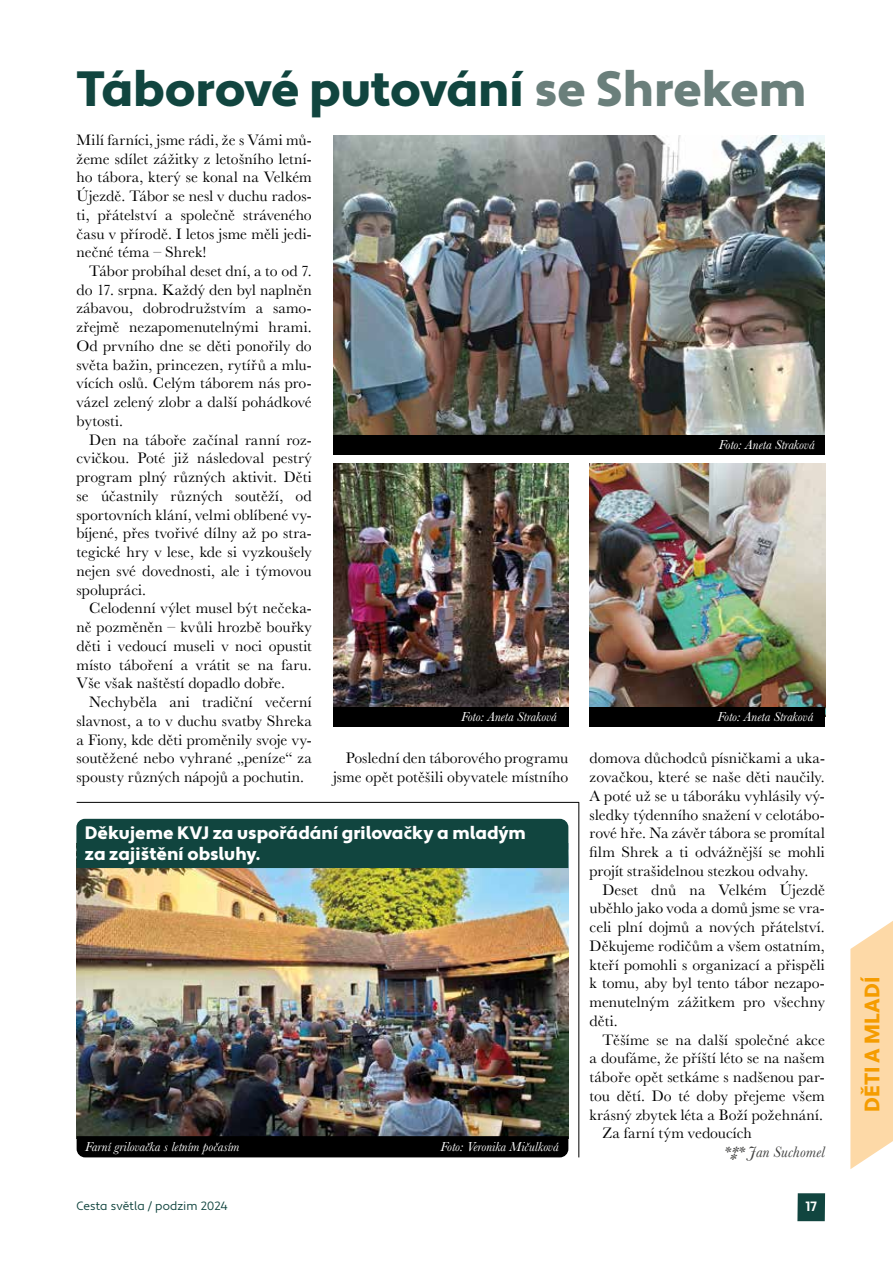
<style>
.page{position:relative;width:893px;height:1263px;background:#fff}
.page>*{position:absolute;margin:0;border:0;box-sizing:border-box;transform-origin:0 0}
.t1{font:900 49.5px "Apertura";letter-spacing:-.01em;color:#11453f}
.t2{font:900 21px "Apertura";letter-spacing:.005em;color:#f59c00}
.t3{font:900 18px/21px "Apertura";letter-spacing:-.005em;color:#fff}
.t4{font:15.75px/18.8px "Baskerville";letter-spacing:.005em;color:#000;text-align:justify}
.t5{font:italic 15.75px "Baskerville";letter-spacing:.015em;color:#3c3c3b}
.t6{font:italic 13.5px "Baskerville";color:#fff}
.t7{font:700 13.5px "Apertura";color:#fff}
.t8{font:12px "Apertura";color:#11453f}
.s1{color:#6a7f7b}
</style>
<div class="page">
<div style="left:797px;top:1193px;width:28px;height:28px;background:#11453f"></div>
<svg style="left:850px;top:921px;width:43px;height:248px"></svg>
<img style="left:590px;top:464px;width:235px;height:243px">
<img style="left:333px;top:135px;width:492px;height:300px">
<img style="left:333px;top:464px;width:236px;height:243px">
<div style="left:333px;top:435px;width:492px;height:19px;background:#000"></div>
<div style="left:333px;top:707px;width:236px;height:19px;background:#000"></div>
<div style="left:590px;top:707px;width:235px;height:19px;background:#000"></div>
<img style="left:77px;top:868px;width:491px;height:268px">
<div style="left:77px;top:1136px;width:491px;height:21px;background:#000"></div>
<div style="left:76px;top:819px;width:492px;height:49px;background:#11453f"></div>
<hr style="left:77px;top:802px;width:502px;height:1px;background:#000">
<hr style="left:579px;top:802px;width:1px;height:355px;background:#000">
<h1 class="t1" style="left:77px;top:59px;width:731px">Táborové putování <span class="s1">se Shrekem</span></h1>
<p class="t4" style="left:77px;top:131px;width:237px">Milí farníci, jsme rádi, že s Vámi mů&shy;žeme sdílet zážitky z letošního letní&shy;ho tábora, který se konal na Velkém Újezdě. Tábor se nesl v duchu rados&shy;ti, přátelství a společně stráveného času v přírodě. I letos jsme měli jedi&shy;nečné téma – Shrek!</p>
<p class="t4" style="left:77px;top:262px;width:237px;text-indent:13px">Tábor probíhal deset dní, a to od 7. do 17. srpna. Každý den byl naplněn zábavou, dobrodružstvím a samo&shy;zřejmě nezapomenutelnými hrami.<br>Od prvního dne se děti ponořily do světa bažin, princezen, rytířů a mlu&shy;vících oslů. Celým táborem nás pro&shy;vázel zelený zlobr a další pohádkové bytosti.</p>
<p class="t4" style="left:77px;top:430px;width:237px;text-indent:13px">Den na táboře začínal ranní roz&shy;cvičkou. Poté již následoval pestrý program plný různých aktivit. Děti se účastnily různých soutěží, od sportovních klání, velmi oblíbené vy&shy;bíjené, přes tvořivé dílny až po stra&shy;tegické hry v lese, kde si vyzkoušely nejen své dovednosti, ale i týmovou spolupráci.</p>
<p class="t4" style="left:77px;top:599px;width:237px;text-indent:13px">Celodenní výlet musel být nečeka&shy;ně pozměněn – kvůli hrozbě bouřky děti i vedoucí museli v noci opustit místo táboření a vrátit se na faru.<br>Vše však naštěstí dopadlo dobře.</p>
<p class="t4" style="left:76px;top:693px;width:237px;text-indent:13px">Nechyběla ani tradiční večerní slavnost, a to v duchu svatby Shreka a Fiony, kde děti proměnily svoje vy&shy;soutěžené nebo vyhrané „peníze“ za spousty různých nápojů a pochutin.</p>
<p class="t6" style="left:719px;top:436px;width:97px">Foto: Aneta Straková</p>
<p class="t6" style="left:461px;top:708px;width:97px">Foto: Aneta Straková</p>
<p class="t6" style="left:718px;top:708px;width:97px">Foto: Aneta Straková</p>
<p class="t4" style="left:333px;top:749px;width:237px;text-align:right">Poslední den táborového programu jsme opět potěšili obyvatele místního</p>
<p class="t4" style="left:590px;top:749px;width:237px">domova důchodců písničkami a uka&shy;zovačkou, které se naše děti naučily.<br>A poté už se u táboráku vyhlásily vý&shy;sledky týdenního snažení v celotábo&shy;rové hře. Na závěr tábora se promítal film Shrek a ti odvážnější se mohli projít strašidelnou stezkou odvahy.</p>
<p class="t4" style="left:590px;top:880px;width:237px;text-indent:13px">Deset dnů na Velkém Újezdě uběhlo jako voda a domů jsme se vra&shy;celi plní dojmů a nových přátelství.<br>Děkujeme rodičům a všem ostatním, kteří pomohli s organizací a přispěli k tomu, aby byl tento tábor nezapo&shy;menutelným zážitkem pro všechny děti.</p>
<p class="t4" style="left:602px;top:1030px;width:224px">Těšíme se na další společné akce</p>
<p class="t4" style="left:590px;top:1049px;width:237px">a doufáme, že příští léto se na našem</p>
<p class="t4" style="left:590px;top:1068px;width:237px">táboře opět setkáme s nadšenou par-</p>
<p class="t4" style="left:590px;top:1086px;width:237px">tou dětí. Do té doby přejeme všem</p>
<p class="t4" style="left:590px;top:1105px;width:235px">krásný zbytek léta a Boží požehnání.</p>
<p class="t4" style="left:602px;top:1124px;width:151px">Za farní tým vedoucích</p>
<p class="t5" style="left:723px;top:1141px;width:103px">*⁑* Jan Suchomel</p>
<p class="t3" style="left:85px;top:822px;width:442px">Děkujeme KVJ za uspořádání grilovačky a mladým za zajištění obsluhy.</p>
<p class="t6" style="left:85px;top:1138px;width:156px">Farní grilovačka s letním počasím</p>
<p class="t6" style="left:441px;top:1138px;width:120px">Foto: Veronika Mičulková</p>
<p class="t8" style="left:77px;top:1198px;width:153px">Cesta světla / podzim 2024</p>
<p class="t7" style="left:805px;top:1198px;width:13px">17</p>
<h2 class="t2" style="left:859px;top:1111px;width:136px;rotate:-90deg">DĚTI A MLADÍ</h2>
</div>
